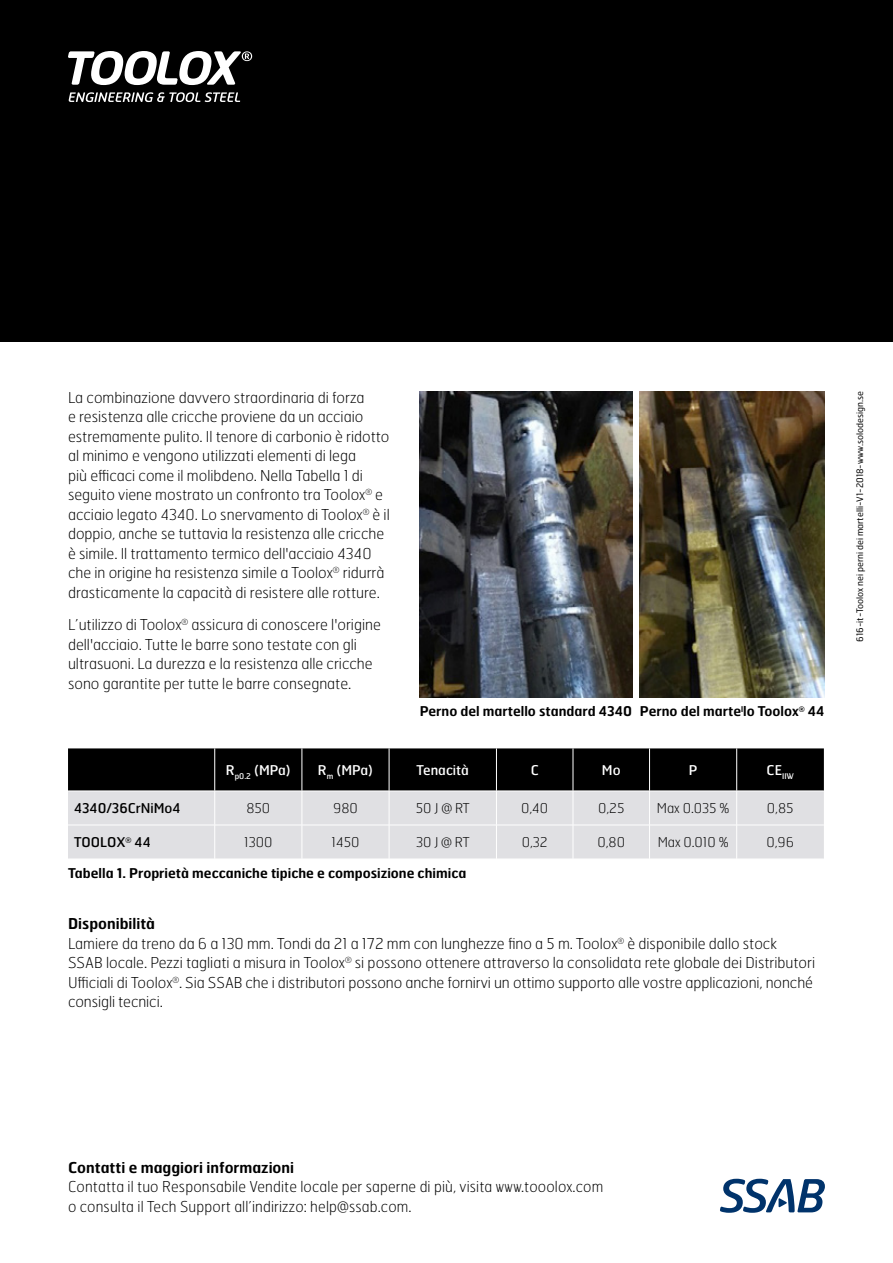
<style>
.page{position:relative;width:893px;height:1263px;background:#fff}
.page>*{position:absolute;margin:0;border:0;box-sizing:border-box;transform-origin:0 0}
.Brödtext{font:100 15px/19.5px "Hermes FB";color:#000}
.Body{font:100 15px/19.5px "Hermes FB";letter-spacing:.01em;color:#000}
.Brödtext-2{font:600 15px "Hermes FB";color:#000}
.Brödtext-3{font:600 13.5px "Hermes FB";color:#000}
.Brödtext-4{font:100 13.5px "Hermes FB";color:#000}
.Brödtext-5{font:13.5px "Hermes FB";color:#fff}
.Brödtext-6{font:13.5px "Hermes FB";color:#000}
.t1{font:9px "Hermes FB";color:#000}
.Brödtext-7{font:7.8px "Hermes FB";color:#fff}
</style>
<div class="page">
<div style="left:0;top:0;width:893px;height:341px;background:#000"></div>
<svg style="left:68px;top:51px;width:184px;height:34px"></svg>
<svg style="left:69px;top:92px;width:171px;height:10px"></svg>
<div style="left:68px;top:748px;width:756px;height:43px;background:#000"></div>
<div style="left:68px;top:792px;width:756px;height:67px;background:#e0e0e3"></div>
<hr style="left:214px;top:748px;width:1px;height:43px;background:#fff">
<hr style="left:302px;top:748px;width:1px;height:43px;background:#fff">
<hr style="left:389px;top:748px;width:1px;height:43px;background:#fff">
<hr style="left:496px;top:748px;width:1px;height:43px;background:#fff">
<hr style="left:573px;top:748px;width:1px;height:43px;background:#fff">
<hr style="left:649px;top:748px;width:1px;height:43px;background:#fff">
<hr style="left:736px;top:748px;width:1px;height:43px;background:#fff">
<hr style="left:214px;top:791px;width:1px;height:34px;background:#fff">
<hr style="left:302px;top:791px;width:1px;height:34px;background:#fff">
<hr style="left:389px;top:791px;width:1px;height:34px;background:#fff">
<hr style="left:496px;top:791px;width:1px;height:34px;background:#fff">
<hr style="left:573px;top:791px;width:1px;height:34px;background:#fff">
<hr style="left:649px;top:791px;width:1px;height:34px;background:#fff">
<hr style="left:736px;top:791px;width:1px;height:34px;background:#fff">
<hr style="left:68px;top:825px;width:147px;height:1px;background:#fff">
<hr style="left:215px;top:825px;width:87px;height:1px;background:#fff">
<hr style="left:214px;top:825px;width:1px;height:34px;background:#fff">
<hr style="left:302px;top:825px;width:87px;height:1px;background:#fff">
<hr style="left:302px;top:825px;width:1px;height:34px;background:#fff">
<hr style="left:389px;top:825px;width:107px;height:1px;background:#fff">
<hr style="left:389px;top:825px;width:1px;height:34px;background:#fff">
<hr style="left:496px;top:825px;width:77px;height:1px;background:#fff">
<hr style="left:496px;top:825px;width:1px;height:34px;background:#fff">
<hr style="left:573px;top:825px;width:76px;height:1px;background:#fff">
<hr style="left:573px;top:825px;width:1px;height:34px;background:#fff">
<hr style="left:649px;top:825px;width:88px;height:1px;background:#fff">
<hr style="left:649px;top:825px;width:1px;height:34px;background:#fff">
<hr style="left:737px;top:825px;width:87px;height:1px;background:#fff">
<hr style="left:736px;top:825px;width:1px;height:34px;background:#fff">
<img style="left:420px;top:391px;width:212px;height:306px">
<img style="left:640px;top:391px;width:185px;height:306px">
<svg style="left:720px;top:1179px;width:105px;height:34px"></svg>
<p class="Brödtext" style="left:68px;top:387px;width:323px">La combinazione davvero straordinaria di forza<br>e resistenza alle cricche proviene da un acciaio estremamente pulito. Il tenore di carbonio è ridotto al minimo e vengono utilizzati elementi di lega<br>più efficaci come il molibdeno. Nella Tabella 1 di seguito viene mostrato un confronto tra Toolox<sup>®</sup> e acciaio legato 4340. Lo snervamento di Toolox<sup>®</sup> è il doppio, anche se tuttavia la resistenza alle cricche è simile. Il trattamento termico dell'acciaio 4340 che in origine ha resistenza simile a Toolox<sup>®</sup> ridurrà drasticamente la capacità di resistere alle rotture.</p>
<p class="Brödtext" style="left:68px;top:614px;width:314px">L’utilizzo di Toolox<sup>®</sup> assicura di conoscere l'origine dell'acciaio. Tutte le barre sono testate con gli ultrasuoni. La durezza e la resistenza alle cricche sono garantite per tutte le barre consegnate.</p>
<p class="Brödtext-3" style="left:420px;top:703px;width:214px">Perno del martello standard 4340</p>
<p class="Brödtext-3" style="left:640px;top:703px;width:186px">Perno del marte<sup>l</sup>lo Toolox<sup>®</sup> 44</p>
<p class="Brödtext-5" style="left:226px;top:761px;width:66px">R<sub>p0.2</sub> (MPa)</p>
<p class="Brödtext-5" style="left:318px;top:761px;width:57px">R<sub>m</sub> (MPa)</p>
<p class="Brödtext-5" style="left:417px;top:761px;width:54px">Tenacità</p>
<p class="Brödtext-5" style="left:531px;top:761px;width:10px">C</p>
<p class="Brödtext-5" style="left:602px;top:761px;width:20px">Mo</p>
<p class="Brödtext-5" style="left:689px;top:761px;width:10px">P</p>
<p class="Brödtext-7" style="left:767px;top:772px;width:29px"><sup>CE</sup>IIW</p>
<p class="Brödtext-6" style="left:74px;top:800px;width:108px">4340/36CrNiMo4</p>
<p class="Brödtext-4" style="left:246px;top:800px;width:25px">850</p>
<p class="Brödtext-4" style="left:333px;top:800px;width:26px">980</p>
<p class="Brödtext-4" style="left:416px;top:800px;width:55px">50 J @ RT</p>
<p class="Brödtext-4" style="left:521px;top:800px;width:29px">0,40</p>
<p class="Brödtext-4" style="left:598px;top:800px;width:28px">0,25</p>
<p class="Brödtext-4" style="left:657px;top:800px;width:74px">Max 0.035 %</p>
<p class="Brödtext-4" style="left:767px;top:800px;width:28px">0,85</p>
<p class="Brödtext-6" style="left:74px;top:834px;width:78px">TOOLOX<sup>®</sup> 44</p>
<p class="Brödtext-4" style="left:244px;top:834px;width:30px">1300</p>
<p class="Brödtext-4" style="left:331px;top:834px;width:30px">1450</p>
<p class="Brödtext-4" style="left:416px;top:834px;width:55px">30 J @ RT</p>
<p class="Brödtext-4" style="left:522px;top:834px;width:28px">0,32</p>
<p class="Brödtext-4" style="left:597px;top:834px;width:29px">0,80</p>
<p class="Brödtext-4" style="left:658px;top:834px;width:72px">Max 0.010 %</p>
<p class="Brödtext-4" style="left:766px;top:834px;width:29px">0,96</p>
<p class="Brödtext-3" style="left:68px;top:865px;width:400px">Tabella 1. Proprietà meccaniche tipiche e composizione chimica</p>
<p class="Brödtext-2" style="left:68px;top:914px;width:89px">Disponibilità</p>
<p class="Brödtext" style="left:68px;top:933px;width:749px">Lamiere da treno da 6 a 130 mm. Tondi da 21 a 172 mm con lunghezze fino a 5 m. Toolox<sup>®</sup> è disponibile dallo stock SSAB locale. Pezzi tagliati a misura in Toolox<sup>®</sup> si possono ottenere attraverso la consolidata rete globale dei Distributori Ufficiali di Toolox<sup>®</sup>. Sia SSAB che i distributori possono anche fornirvi un ottimo supporto alle vostre applicazioni, nonché consigli tecnici.</p>
<p class="t1" style="left:854px;top:641px;width:252px;rotate:-90deg">616-it-Toolox nei perni dei martelli-V1-2018-www.solodesign.se</p>
<p class="Brödtext-2" style="left:68px;top:1158px;width:228px">Contatti e maggiori informazioni</p>
<p class="Body" style="left:68px;top:1177px;width:537px">Contatta il tuo Responsabile Vendite locale per saperne di più, visita www.tooolox.com o consulta il Tech Support all’indirizzo: help@ssab.com.</p>
</div>
